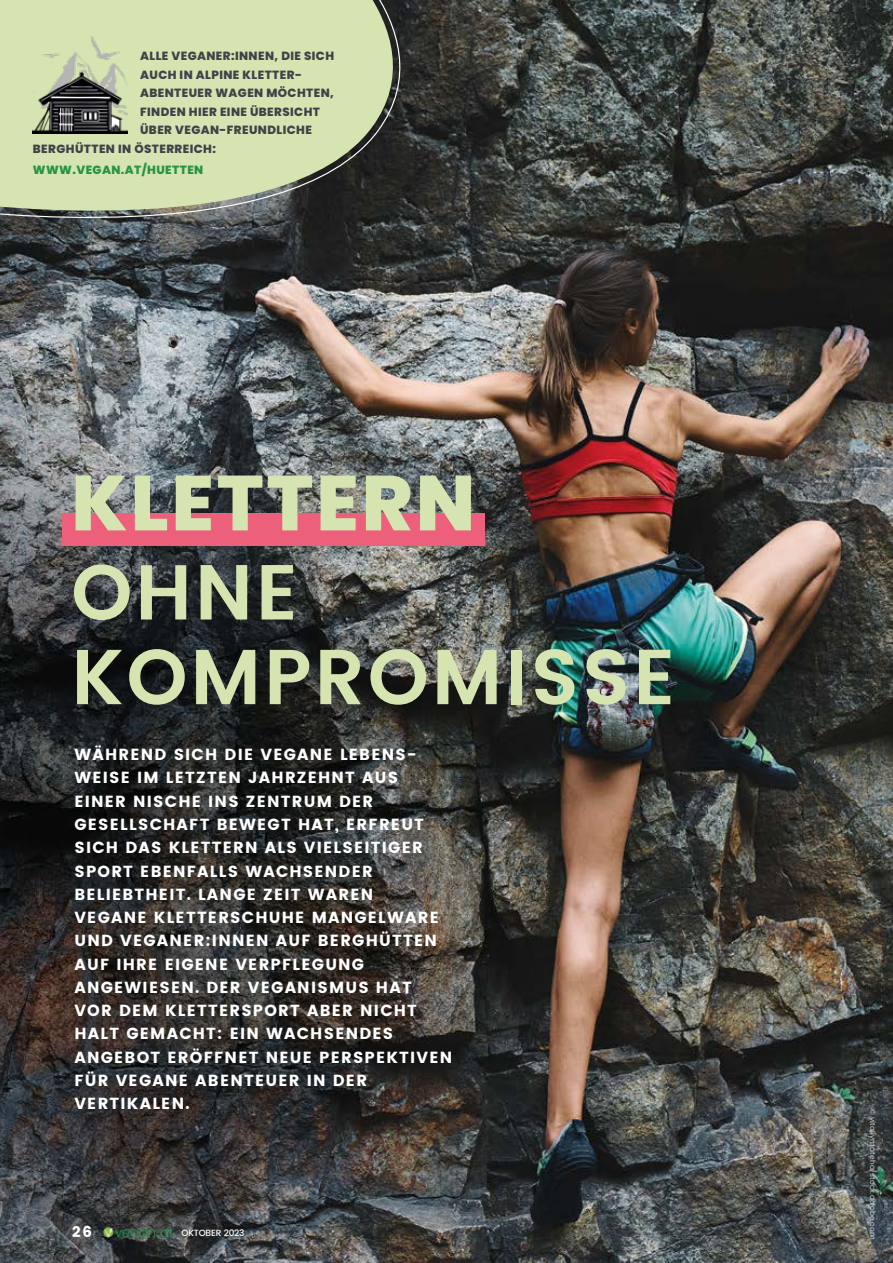
<style>
.page{position:relative;width:893px;height:1263px;background:#fff}
.page>*{position:absolute;margin:0;border:0;box-sizing:border-box;transform-origin:0 0}
.t1{font:600 77.85px/84.6px "Poppins";letter-spacing:.035em;color:#d5e4b1}
.t2{font:800 77.85px "Poppins";letter-spacing:.035em;color:#d5e4b1}
.t3{font:16.05px/23.2px "Poppins";letter-spacing:.075em;color:#fff}
.t4{font:15px "Poppins";color:#fff}
.t5{font:800 11.85px "Poppins";letter-spacing:.035em;color:#414248}
.t6{font:800 11.85px "Poppins";letter-spacing:.035em;color:#279345}
.t7{font:500 9px "Poppins";letter-spacing:-.02em;color:#fff}
.t8{font:7.5px "Poppins";letter-spacing:.02em;color:#d0d0d0}
</style>
<div class="page">
<img style="left:0;top:0;width:893px;height:1263px">
<svg style="left:0;top:0;width:455px;height:253px;background:#98a282"></svg>
<img style="left:104px;top:1227px;width:70px;height:11px">
<div style="left:63px;top:514px;width:422px;height:32px;background:#ec607c"></div>
<img style="left:32px;top:36px;width:95px;height:97px">
<p class="t5" style="left:140px;top:49px;width:195px">ALLE VEGANER:INNEN, DIE SICH</p>
<p class="t5" style="left:140px;top:68px;width:163px">AUCH IN ALPINE KLETTER-</p>
<p class="t5" style="left:140px;top:86px;width:195px">ABENTEUER WAGEN MÖCHTEN,</p>
<p class="t5" style="left:140px;top:105px;width:181px">FINDEN HIER EINE ÜBERSICHT</p>
<p class="t5" style="left:140px;top:123px;width:173px">ÜBER VEGAN-FREUNDLICHE</p>
<p class="t5" style="left:33px;top:142px;width:185px">BERGHÜTTEN IN ÖSTERREICH:</p>
<p class="t6" style="left:33px;top:163px;width:172px">WWW.VEGAN.AT/HUETTEN</p>
<h1 class="t2" style="left:71px;top:458px;width:405px">KLETTERN</h1>
<h1 class="t1" style="left:71px;top:553px;width:606px">OHNE<br>KOMPROMISSE</h1>
<p class="t3" style="left:74px;top:743px;width:379px">WÄHREND SICH DIE VEGANE LEBENS-<br>WEISE IM LETZTEN JAHRZEHNT AUS<br>EINER NISCHE INS ZENTRUM DER<br>GESELLSCHAFT BEWEGT HAT, ERFREUT<br>SICH DAS KLETTERN ALS VIELSEITIGER<br>SPORT EBENFALLS WACHSENDER<br>BELIEBTHEIT. LANGE ZEIT WAREN<br>VEGANE KLETTERSCHUHE MANGELWARE<br>UND VEGANER:INNEN AUF BERGHÜTTEN<br>AUF IHRE EIGENE VERPFLEGUNG<br>ANGEWIESEN. DER VEGANISMUS HAT<br>VOR DEM KLETTERSPORT ABER NICHT<br>HALT GEMACHT: EIN WACHSENDES<br>ANGEBOT ERÖFFNET NEUE PERSPEKTIVEN<br>FÜR VEGANE ABENTEUER IN DER<br>VERTIKALEN.</p>
<p class="t4" style="left:72px;top:1223px;width:21px">26</p>
<p class="t7" style="left:181px;top:1227px;width:65px">OKTOBER 2023</p>
<p class="t8" style="left:878px;top:1108px;width:132px;rotate:90deg">© vitaliymateha/stock.adobe.com</p>
</div>
